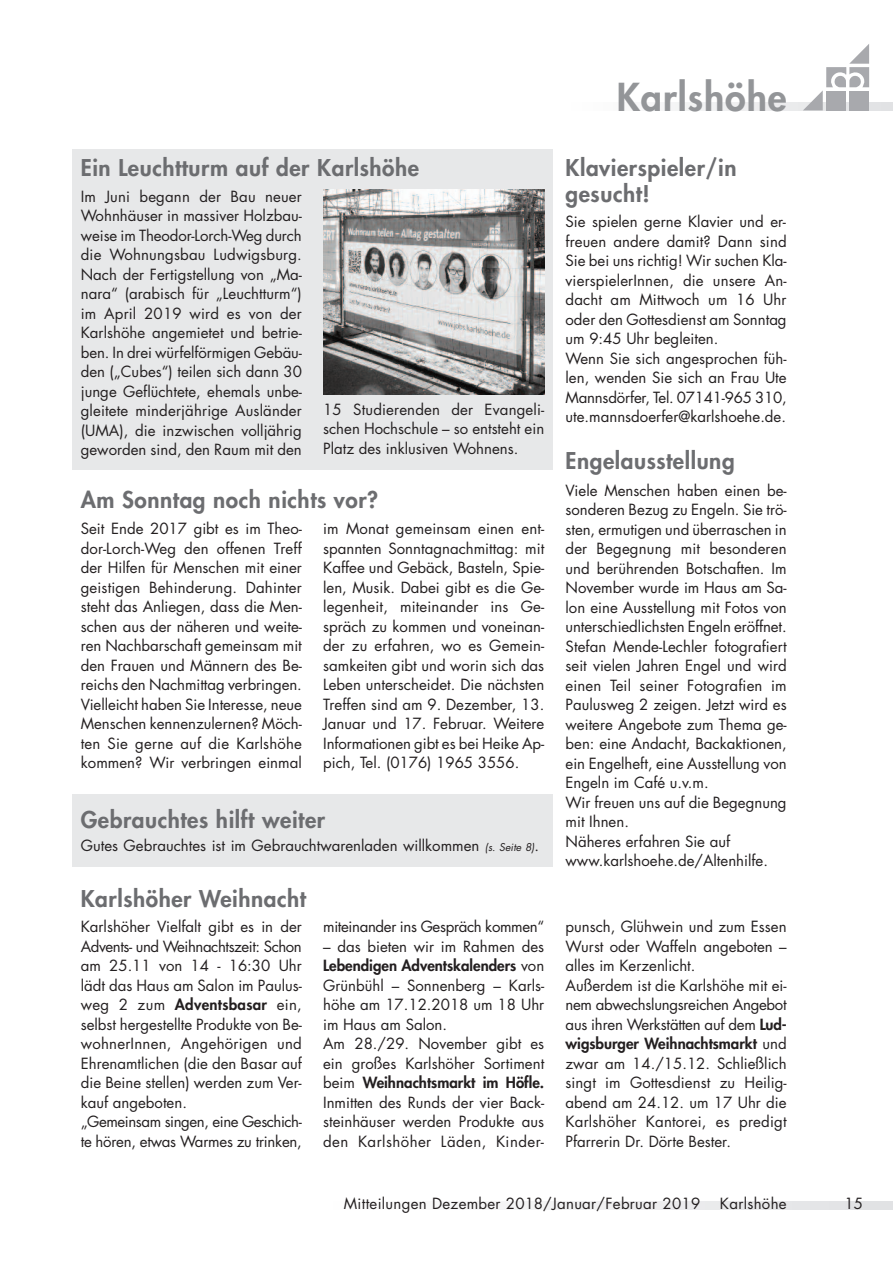
<style>
.page{position:relative;width:893px;height:1263px;background:#fff}
.page>*{position:absolute;margin:0;border:0;box-sizing:border-box;transform-origin:0 0}
.t1{font:800 37.5px "Futura";letter-spacing:.025em;color:#939598}
.t2{font:800 22.5px/25.5px "Futura";letter-spacing:.025em;color:#6c6d70}
.t3{font:15px/19.5px "Futura";color:#231f20}
.t4{font:15px "Futura";letter-spacing:.02em;color:#231f20}
.t5{font:15px "Futura";letter-spacing:-.025em;color:#231f20}
.s1{font-style:italic;font-size:10.5px}
.s2{font-weight:800}
</style>
<div class="page">
<div style="left:72px;top:149px;width:481px;height:320px;background:#e7e8e9"></div>
<div style="left:72px;top:794px;width:481px;height:72px;background:#e7e8e9"></div>
<svg style="left:675px;top:102px;width:218px;height:9px"></svg>
<svg style="left:511px;top:1201px;width:382px;height:9px"></svg>
<svg style="left:803px;top:44px;width:66px;height:66px"></svg>
<img style="left:323px;top:189px;width:221px;height:206px">
<h2 class="t2" style="left:81px;top:157px;width:340px">Ein Leuchtturm auf der Karlshöhe</h2>
<p class="t3" style="left:81px;top:188px;width:223px;text-align:justify">Im Juni begann der Bau neuer Wohnhäuser in massiver Holzbau&shy;weise im Theodor-Lorch-Weg durch die Wohnungsbau Ludwigsburg.<br>Nach der Fertigstellung von „Ma&shy;nara“ (arabisch für „Leuchtturm“) im April 2019 wird es von der Karlshöhe angemietet und betrie&shy;ben. In drei würfelförmigen Gebäu&shy;den („Cubes“) teilen sich dann 30 junge Geflüchtete, ehemals unbe&shy;gleitete minderjährige Ausländer (UMA), die inzwischen volljährig geworden sind, den Raum mit den</p>
<p class="t3" style="left:323px;top:401px;width:223px;text-align:justify">15 Studierenden der Evangeli&shy;schen Hochschule – so entsteht ein Platz des inklusiven Wohnens.</p>
<h1 class="t1" style="left:617px;top:79px;width:171px">Karlshöhe</h1>
<h2 class="t2" style="left:566px;top:157px;width:173px">Klavierspieler/in gesucht!</h2>
<p class="t3" style="left:566px;top:213px;width:223px">Sie spielen gerne Klavier und er&shy;freuen andere damit? Dann sind<br>Sie bei uns richtig! Wir suchen Kla&shy;vierspielerInnen, die unsere An&shy;dacht am Mittwoch um 16 Uhr oder den Gottesdienst am Sonntag um 9:45 Uhr begleiten.<br>Wenn Sie sich angesprochen füh&shy;len, wenden Sie sich an Frau Ute<br>Mannsdörfer, Tel. 07141-965 310, ute.mannsdoerfer@karlshoehe.de.</p>
<h2 class="t2" style="left:566px;top:450px;width:171px">Engelausstellung</h2>
<h2 class="t2" style="left:81px;top:488px;width:299px">Am Sonntag noch nichts vor?</h2>
<p class="t3" style="left:566px;top:482px;width:223px">Viele Menschen haben einen be&shy;sonderen Bezug zu Engeln. Sie trö&shy;sten, ermutigen und überraschen in der Begegnung mit besonderen und berührenden Botschaften. Im<br>November wurde im Haus am Sa&shy;lon eine Ausstellung mit Fotos von unterschiedlichsten Engeln eröffnet.<br>Stefan Mende-Lechler fotografiert seit vielen Jahren Engel und wird einen Teil seiner Fotografien im<br>Paulusweg 2 zeigen. Jetzt wird es weitere Angebote zum Thema ge&shy;ben: eine Andacht, Backaktionen, ein Engelheft, eine Ausstellung von<br>Engeln im Café u.v.m.<br>Wir freuen uns auf die Begegnung mit Ihnen.<br>Näheres erfahren Sie auf www.karlshoehe.de/Altenhilfe.</p>
<p class="t3" style="left:81px;top:520px;width:223px;text-align:justify">Seit Ende 2017 gibt es im Theo&shy;dor-Lorch-Weg den offenen Treff der Hilfen für Menschen mit einer geistigen Behinderung. Dahinter steht das Anliegen, dass die Men&shy;schen aus der näheren und weite&shy;ren Nachbarschaft gemeinsam mit den Frauen und Männern des Be&shy;reichs den Nachmittag verbringen.<br>Vielleicht haben Sie Interesse, neue Menschen kennenzulernen? Möch&shy;ten Sie gerne auf die Karlshöhe kommen? Wir verbringen einmal</p>
<p class="t3" style="left:323px;top:520px;width:223px;text-align:justify">im Monat gemeinsam einen ent&shy;spannten Sonntagnachmittag: mit Kaffee und Gebäck, Basteln, Spie&shy;len, Musik. Dabei gibt es die Ge&shy;legenheit, miteinander ins Ge&shy;spräch zu kommen und voneinan&shy;der zu erfahren, wo es Gemein&shy;samkeiten gibt und worin sich das Leben unterscheidet. Die nächsten Treffen sind am 9. Dezember, 13.<br>Januar und 17. Februar. Weitere Informationen gibt es bei Heike Ap&shy;pich, Tel. (0176) 1965 3556.</p>
<h2 class="t2" style="left:81px;top:809px;width:246px">Gebrauchtes hilft weiter</h2>
<p class="t3" style="left:81px;top:837px;width:460px">Gutes Gebrauchtes ist im Gebrauchtwarenladen willkommen <span class="s1">(s. Seite 8)</span>.</p>
<h2 class="t2" style="left:81px;top:888px;width:227px">Karlshöher Weihnacht</h2>
<p class="t3" style="left:81px;top:918px;width:223px">Karlshöher Vielfalt gibt es in der<br>Advents- und Weihnachtszeit: Schon am 25.11 von 14 - 16:30 Uhr lädt das Haus am Salon im Paulus&shy;weg 2 zum <span class="s2">Adventsbasar</span> ein, selbst hergestellte Produkte von Be&shy;wohnerInnen, Angehörigen und<br>Ehrenamtlichen (die den Basar auf die Beine stellen) werden zum Ver&shy;kauf angeboten.<br>„Gemeinsam singen, eine Geschich&shy;te hören, etwas Warmes zu trinken,</p>
<p class="t5" style="left:323px;top:920px;width:223px">miteinander ins Gespräch kommen“</p>
<p class="t3" style="left:323px;top:938px;width:223px">– das bieten wir im Rahmen des<br><span class="s2">Lebendigen Adventskalenders</span> von<br>Grünbühl – Sonnenberg – Karls&shy;höhe am 17.12.2018 um 18 Uhr im Haus am Salon.<br>Am 28./29. November gibt es ein großes Karlshöher Sortiment beim <span class="s2">Weihnachtsmarkt im Höfle.<br></span>Inmitten des Runds der vier Back&shy;steinhäuser werden Produkte aus den Karlshöher Läden, Kinder-</p>
<p class="t3" style="left:565px;top:918px;width:223px">punsch, Glühwein und zum Essen<br>Wurst oder Waffeln angeboten – alles im Kerzenlicht.<br>Außerdem ist die Karlshöhe mit ei&shy;nem abwechslungsreichen Angebot aus ihren Werkstätten auf dem <span class="s2">Lud&shy;wigsburger Weihnachtsmarkt</span> und zwar am 14./15.12. Schließlich singt im Gottesdienst zu Heilig&shy;abend am 24.12. um 17 Uhr die<br>Karlshöher Kantorei, es predigt<br>Pfarrerin Dr. Dörte Bester.</p>
<p class="t4" style="left:344px;top:1197px;width:358px">Mitteilungen Dezember 2018/Januar/Februar 2019</p>
<p class="t4" style="left:720px;top:1197px;width:68px">Karlshöhe</p>
<p class="t3" style="left:844px;top:1195px;width:20px">15</p>
</div>
